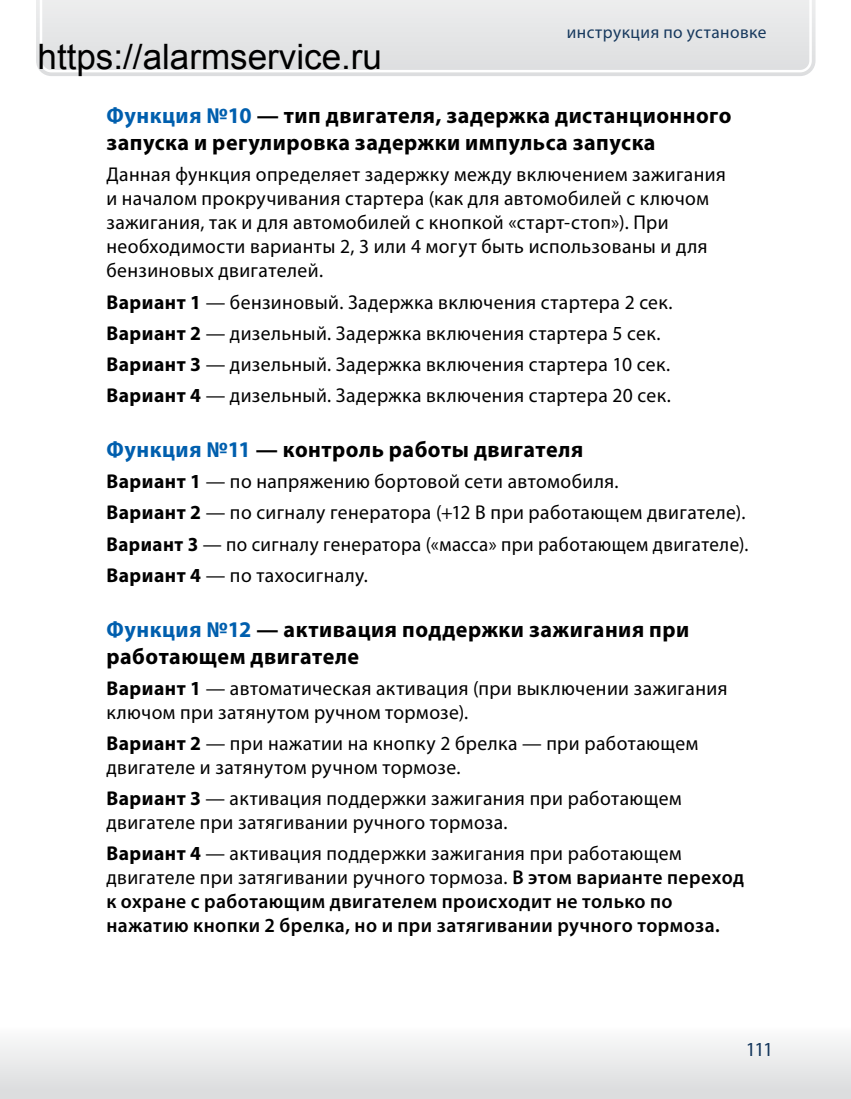
<style>
.page{position:relative;width:851px;height:1099px;background:#fff}
.page>*{position:absolute;margin:0;border:0;box-sizing:border-box;transform-origin:0 0}
.t1{font:700 22.5px/27px "Myriad Pro";letter-spacing:.025em;color:#000}
.t2{font:20px/24px "Myriad Pro";letter-spacing:.02em;color:#000}
.t3{font:600 20px/24px "Myriad Pro";letter-spacing:.025em;color:#000}
.t4{font:20px "Myriad Pro";color:#17395e}
.t5{font:17.5px "Myriad Pro";letter-spacing:.025em;color:#17395e}
.s1{color:#005fae}
.s2{font-weight:700}
.s3{font-weight:400}
</style>
<div class="page">
<svg style="left:36px;top:0;width:779px;height:76px;background:#dedfe0"></svg>
<svg style="left:38px;top:0;width:774px;height:74px;background:#dbdcdd"></svg>
<svg style="left:0;top:1041px;width:850px;height:57px"></svg>
<p class="t5" style="left:566px;top:22px;width:201px">инструкция по установке</p>
<p class="t1" style="left:106px;top:101px;width:626px"><span class="s1">Функция №10</span> — тип двигателя, задержка дистанционного запуска и регулировка задержки импульса запуска</p>
<p class="t2" style="left:106px;top:162px;width:621px">Данная функция определяет задержку между включением зажигания и началом прокручивания стартера (как для автомобилей с ключом зажигания, так и для автомобилей с кнопкой «старт-стоп»). При необходимости варианты 2, 3 или 4 могут быть использованы и для бензиновых двигателей.</p>
<p class="t2" style="left:106px;top:286px;width:567px;line-height:31px"><span class="s2">Вариант 1</span> — бензиновый. Задержка включения стартера 2 сек.<br><span class="s2">Вариант 2</span> — дизельный. Задержка включения стартера 5 сек.<br><span class="s2">Вариант 3</span> — дизельный. Задержка включения стартера 10 сек.<br><span class="s2">Вариант 4</span> — дизельный. Задержка включения стартера 20 сек.</p>
<p class="t1" style="left:106px;top:435px;width:478px"><span class="s1">Функция №11</span> — контроль работы двигателя</p>
<p class="t2" style="left:106px;top:466px;width:643px;line-height:31px"><span class="s2">Вариант 1</span> — по напряжению бортовой сети автомобиля.<br><span class="s2">Вариант 2</span> — по сигналу генератора (+12 В при работающем двигателе).<br><span class="s2">Вариант 3</span> — по сигналу генератора («масса» при работающем двигателе).<br><span class="s2">Вариант 4</span> — по тахосигналу.</p>
<p class="t1" style="left:106px;top:615px;width:584px"><span class="s1">Функция №12</span> — активация поддержки зажигания при работающем двигателе</p>
<p class="t2" style="left:106px;top:676px;width:622px"><span class="s2">Вариант 1</span> — автоматическая активация (при выключении зажигания ключом при затянутом ручном тормозе).</p>
<p class="t2" style="left:106px;top:731px;width:593px"><span class="s2">Вариант 2</span> — при нажатии на кнопку 2 брелка — при работающем двигателе и затянутом ручном тормозе.</p>
<p class="t2" style="left:106px;top:786px;width:576px"><span class="s2">Вариант 3</span> — активация поддержки зажигания при работающем двигателе при затягивании ручного тормоза.</p>
<p class="t3" style="left:106px;top:841px;width:639px"><span class="s2">Вариант 4</span> <span class="s3">— активация поддержки зажигания при работающем двигателе при затягивании ручного тормоза.</span> В этом варианте переход к охране с работающим двигателем происходит не только по нажатию кнопки 2 брелка, но и при затягивании ручного тормоза.</p>
<p class="t4" style="left:745px;top:1037px;width:29px">111</p>
</div>
